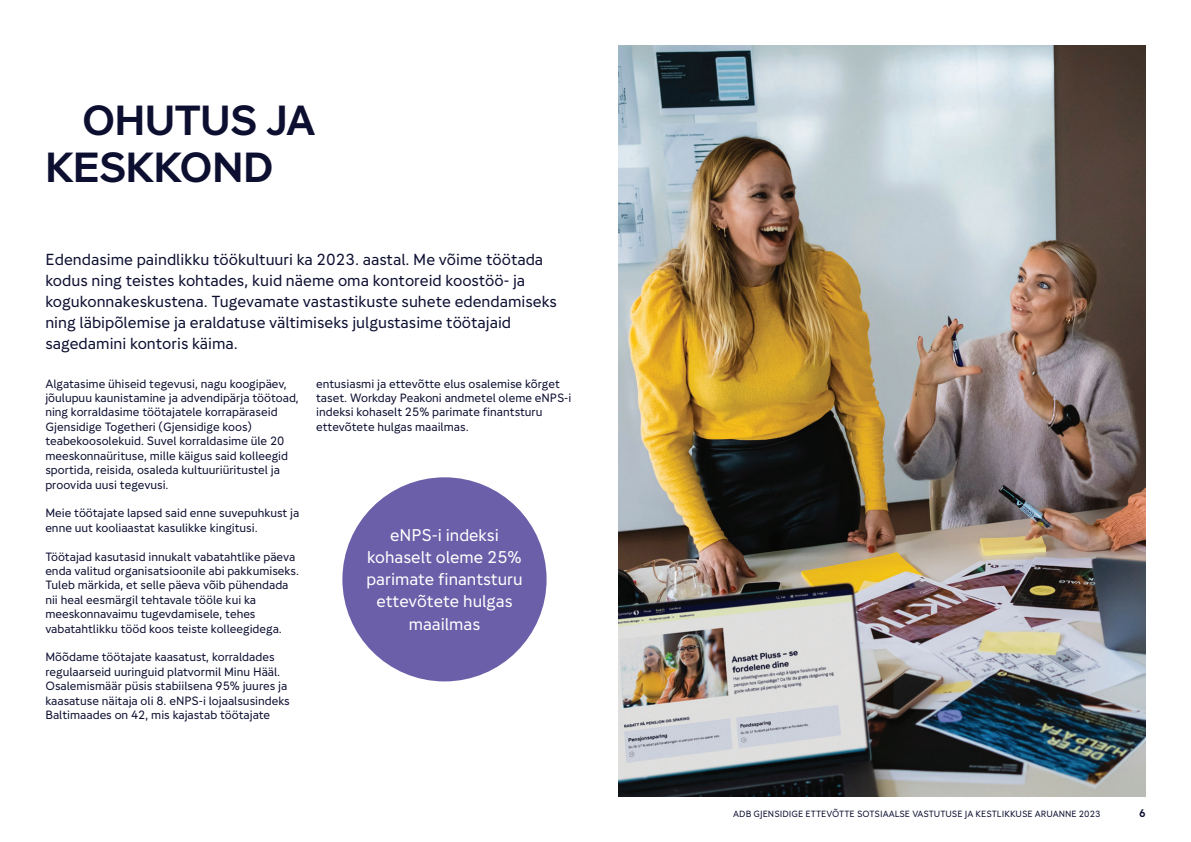
<style>
.page{position:relative;width:1191px;height:842px;background:#fff}
.page>*{position:absolute;margin:0;border:0;box-sizing:border-box;transform-origin:0 0}
.t1{font:42px/46.2px "Gjensidige Display";color:#0d0f31}
.t2{font:17px/22.1px "Gjensidige Type";color:#fff;text-align:center}
.t3{font:16px/21px "Gjensidige Type";color:#0d0f31}
.t4{font:12px/14.4px "Gjensidige Type";color:#0d0f31}
.t5{font:700 11px "Gjensidige Type";color:#0d0f31}
.t6{font:9px "Gjensidige Type";color:#0d0f31}
</style>
<div class="page">
<img style="left:618px;top:45px;width:527px;height:752px">
<div style="left:342px;top:477px;width:204px;height:204px;background:#6b5fa9;border-radius:50%"></div>
<h1 class="t1" style="left:45px;top:97px;width:271px;text-indent:37px">OHUTUS JA<br>KESKKOND</h1>
<p class="t3" style="left:45px;top:248px;width:513px">Edendasime paindlikku töökultuuri ka 2023. aastal. Me võime töötada kodus ning teistes kohtades, kuid näeme oma kontoreid koostöö- ja kogukonnakeskustena. Tugevamate vastastikuste suhete edendamiseks ning läbipõlemise ja eraldatuse vältimiseks julgustasime töötajaid sagedamini kontoris käima.</p>
<p class="t4" style="left:45px;top:376px;width:255px">Algatasime ühiseid tegevusi, nagu koogipäev, jõulupuu kaunistamine ja advendipärja töötoad, ning korraldasime töötajatele korrapäraseid Gjensidige Togetheri (Gjensidige koos) teabekoosolekuid. Suvel korraldasime üle 20 meeskonnaürituse, mille käigus said kolleegid sportida, reisida, osaleda kultuuriüritustel ja proovida uusi tegevusi.</p>
<p class="t4" style="left:45px;top:506px;width:255px">Meie töötajate lapsed said enne suvepuhkust ja enne uut kooliaastat kasulikke kingitusi.</p>
<p class="t4" style="left:45px;top:549px;width:255px">Töötajad kasutasid innukalt vabatahtlike päeva enda valitud organisatsioonile abi pakkumiseks.<br>Tuleb märkida, et selle päeva võib pühendada nii heal eesmärgil tehtavale tööle kui ka meeskonnavaimu tugevdamisele, tehes vabatahtlikku tööd koos teiste kolleegidega.</p>
<p class="t4" style="left:45px;top:650px;width:246px">Mõõdame töötajate kaasatust, korraldades regulaarseid uuringuid platvormil Minu Hääl.<br>Osalemismäär püsis stabiilsena 95% juures ja kaasatuse näitaja oli 8. eNPS-i lojaalsusindeks Baltimaades on 42, mis kajastab töötajate</p>
<p class="t4" style="left:316px;top:376px;width:257px">entusiasmi ja ettevõtte elus osalemise kõrget taset. Workday Peakoni andmetel oleme eNPS-i indeksi kohaselt 25% parimate finantsturu ettevõtete hulgas maailmas.</p>
<h2 class="t2" style="left:366px;top:524px;width:158px">eNPS-i indeksi kohaselt oleme 25% parimate finantsturu ettevõtete hulgas maailmas</h2>
<p class="t6" style="left:733px;top:808px;width:369px">ADB GJENSIDIGE ETTEVÕTTE SOTSIAALSE VASTUTUSE JA KESTLIKKUSE ARUANNE 2023</p>
<p class="t5" style="left:1139px;top:806px;width:8px">6</p>
</div>
